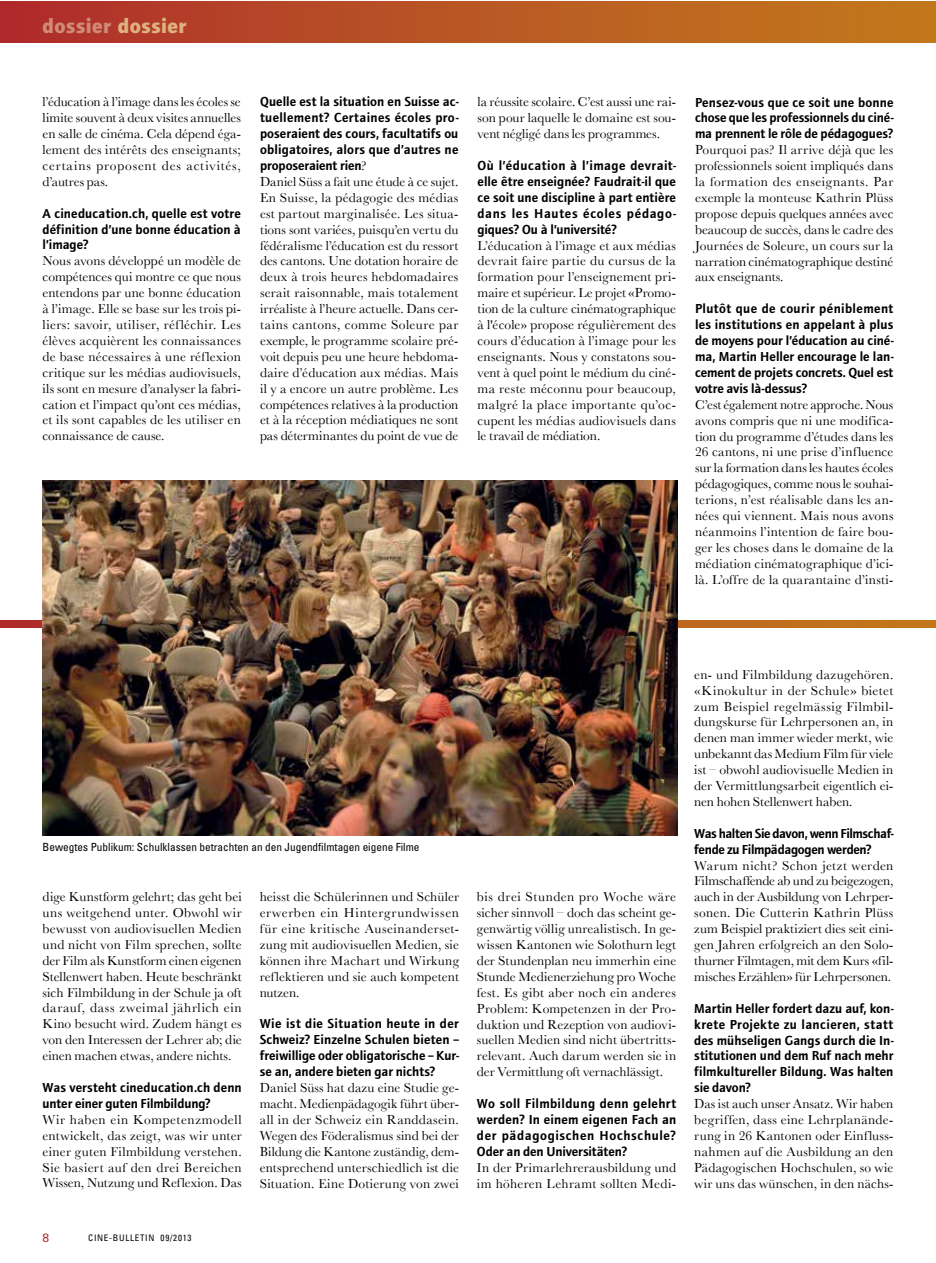
<style>
.page{position:relative;width:936px;height:1263px;background:#fff}
.page>*{position:absolute;margin:0;border:0;box-sizing:border-box;transform-origin:0 0}
.t1{font:700 21px "Foundry Journal";letter-spacing:.02em;color:#cf8b77}
.t2{font:13.5px/15.9px "Baskerville";letter-spacing:.01em;color:#000;text-align:justify}
.t3{font:600 13.5px/15.9px "Foundry Journal";color:#000;text-align:justify}
.t4{font:600 13.5px/15.9px "Foundry Journal";letter-spacing:-.025em;color:#000}
.t5{font:12px "Univers";color:#af262b}
.t6{font:condensed 11.25px "Univers";color:#000}
.t7{font:condensed 9px "Univers";letter-spacing:.08em;color:#000}
.s1{color:#deb27e}
.s2{font-family:"Baskerville";font-weight:400}
</style>
<div class="page">
<div style="left:0;top:1px;width:934px;height:42px;background:linear-gradient(to right,#af2e2c,#c27c1c)"></div>
<svg style="left:0;top:621px;width:934px;height:6px;background:#bc651f"></svg>
<img style="left:43px;top:480px;width:634px;height:356px">
<h1 class="t1" style="left:43px;top:13px;width:145px">dossier <span class="s1">dossier</span></h1>
<p class="t2" style="left:43px;top:94px;width:200px">l’éducation à l’image dans les écoles se limite souvent à deux visites annuelles en salle de cinéma. Cela dépend éga&shy;lement des intérêts des enseignants; certains proposent des activités, d’autres pas.</p>
<p class="t3" style="left:43px;top:205px;width:200px">A cineducation.ch, quelle est votre définition d’une bonne éducation à l’image?</p>
<p class="t2" style="left:43px;top:253px;width:200px">Nous avons développé un modèle de compétences qui montre ce que nous entendons par une bonne éducation à l’image. Elle se base sur les trois pi&shy;liers: savoir, utiliser, réfléchir. Les élèves acquièrent les connaissances de base nécessaires à une réflexion critique sur les médias audiovisuels, ils sont en mesure d’analyser la fabri&shy;cation et l’impact qu’ont ces médias, et ils sont capables de les utiliser en connaissance de cause.</p>
<p class="t3" style="left:260px;top:94px;width:200px">Quelle est la situation en Suisse ac&shy;tuellement? Certaines écoles pro&shy;poseraient des cours, facultatifs ou obligatoires, alors que d’autres ne proposeraient rien<span class="s2">?</span></p>
<p class="t2" style="left:260px;top:174px;width:200px">Daniel Süss a fait une étude à ce sujet.<br>En Suisse, la pédagogie des médias est partout marginalisée. Les situa&shy;tions sont variées, puisqu’en vertu du fédéralisme l’éducation est du ressort des cantons. Une dotation horaire de deux à trois heures hebdomadaires serait raisonnable, mais totalement irréaliste à l’heure actuelle. Dans cer&shy;tains cantons, comme Soleure par exemple, le programme scolaire pré&shy;voit depuis peu une heure hebdoma&shy;daire d’éducation aux médias. Mais il y a encore un autre problème. Les compétences relatives à la production et à la réception médiatiques ne sont pas déterminantes du point de vue de</p>
<p class="t2" style="left:477px;top:94px;width:200px">la réussite scolaire. C’est aussi une rai&shy;son pour laquelle le domaine est sou&shy;vent négligé dans les programmes.</p>
<p class="t3" style="left:477px;top:158px;width:200px">Où l’éducation à l’image devrait&shy;elle être enseignée? Faudrait-il que ce soit une discipline à part entière dans les Hautes écoles pédago&shy;giques? Ou à l’université?</p>
<p class="t2" style="left:477px;top:237px;width:200px">L’éducation à l’image et aux médias devrait faire partie du cursus de la formation pour l’enseignement pri&shy;maire et supérieur. Le projet «Promo&shy;tion de la culture cinématographique à l'école» propose régulièrement des cours d’éducation à l’image pour les enseignants. Nous y constatons sou&shy;vent à quel point le médium du ciné&shy;ma reste méconnu pour beaucoup, malgré la place importante qu’oc&shy;cupent les médias audiovisuels dans le travail de médiation.</p>
<p class="t3" style="left:695px;top:94px;width:200px">Pensez-vous que ce soit une bonne chose que les professionnels du ciné&shy;ma prennent le rôle de pédagogues?</p>
<p class="t2" style="left:695px;top:142px;width:200px">Pourquoi pas? Il arrive déjà que les professionnels soient impliqués dans la formation des enseignants. Par exemple la monteuse Kathrin Plüss propose depuis quelques années avec beaucoup de succès, dans le cadre des Journées de Soleure, un cours sur la narration cinématographique destiné aux enseignants.</p>
<p class="t3" style="left:695px;top:301px;width:200px">Plutôt que de courir péniblement les institutions en appelant à plus de moyens pour l’éducation au ciné&shy;ma, Martin Heller encourage le lan&shy;cement de projets concrets. Quel est votre avis là-dessus?</p>
<p class="t2" style="left:695px;top:396px;width:200px">C’est également notre approche. Nous avons compris que ni une modifica&shy;tion du programme d’études dans les 26 cantons, ni une prise d’influence sur la formation dans les hautes écoles pédagogiques, comme nous le souhai&shy;terions, n’est réalisable dans les an&shy;nées qui viennent. Mais nous avons néanmoins l’intention de faire bou&shy;ger les choses dans le domaine de la médiation cinématographique d’ici&shy;là. L’offre de la quarantaine d’insti-</p>
<p class="t6" style="left:43px;top:839px;width:378px">Bewegtes Publikum: Schulklassen betrachten an den Jugendfilmtagen eigene Filme</p>
<p class="t2" style="left:43px;top:889px;width:201px">dige Kunstform gelehrt; das geht bei uns weitgehend unter. Obwohl wir bewusst von audiovisuellen Medien und nicht von Film sprechen, sollte der Film als Kunstform einen eigenen Stellenwert haben. Heute beschränkt sich Filmbildung in der Schule ja oft darauf, dass zweimal jährlich ein Kino besucht wird. Zudem hängt es von den Interessen der Lehrer ab; die einen machen etwas, andere nichts.</p>
<p class="t3" style="left:43px;top:1080px;width:201px">Was versteht cineducation.ch denn unter einer guten Filmbildung?</p>
<p class="t2" style="left:43px;top:1111px;width:201px">Wir haben ein Kompetenzmodell entwickelt, das zeigt, was wir unter einer guten Filmbildung verstehen.<br>Sie basiert auf den drei Bereichen Wissen, Nutzung und Reflexion. Das</p>
<p class="t5" style="left:43px;top:1230px;width:8px">8</p>
<p class="t7" style="left:88px;top:1232px;width:105px">CINE-BULLETIN 09/2013</p>
<p class="t2" style="left:260px;top:889px;width:201px">heisst die Schülerinnen und Schüler erwerben ein Hintergrundwissen für eine kritische Auseinanderset&shy;zung mit audiovisuellen Medien, sie können ihre Machart und Wirkung reflektieren und sie auch kompetent nutzen.</p>
<p class="t3" style="left:260px;top:1016px;width:201px">Wie ist die Situation heute in der Schweiz? Einzelne Schulen bieten – freiwillige oder obligatorische – Kur&shy;se an, andere bieten gar nichts?</p>
<p class="t2" style="left:260px;top:1080px;width:201px">Daniel Süss hat dazu eine Studie ge&shy;macht. Medienpädagogik führt über&shy;all in der Schweiz ein Randdasein.<br>Wegen des Föderalismus sind bei der Bildung die Kantone zuständig, dem&shy;entsprechend unterschiedlich ist die Situation. Eine Dotierung von zwei</p>
<p class="t2" style="left:477px;top:889px;width:201px">bis drei Stunden pro Woche wäre sicher sinnvoll – doch das scheint ge&shy;genwärtig völlig unrealistisch. In ge&shy;wissen Kantonen wie Solothurn legt der Stundenplan neu immerhin eine Stunde Medienerziehung pro Woche fest. Es gibt aber noch ein anderes Problem: Kompetenzen in der Pro&shy;duktion und Rezeption von audiovi&shy;suellen Medien sind nicht übertritts&shy;relevant. Auch darum werden sie in der Vermittlung oft vernachlässigt.</p>
<p class="t3" style="left:477px;top:1096px;width:201px">Wo soll Filmbildung denn gelehrt werden? In einem eigenen Fach an der pädagogischen Hochschule?<br>Oder an den Universitäten?</p>
<p class="t2" style="left:477px;top:1159px;width:201px">In der Primarlehrerausbildung und im höheren Lehramt sollten Medi-</p>
<p class="t2" style="left:694px;top:666px;width:201px">en- und Filmbildung dazugehören. «Kinokultur in der Schule» bietet zum Beispiel regelmässig Filmbil&shy;dungskurse für Lehrpersonen an, in denen man immer wieder merkt, wie unbekannt das Medium Film für viele ist – obwohl audiovisuelle Medien in der Vermittlungsarbeit eigentlich ei&shy;nen hohen Stellenwert haben.</p>
<p class="t4" style="left:694px;top:825px;width:201px">Was halten Sie davon, wenn Filmschaf&shy;fende zu Filmpädagogen werden?</p>
<p class="t2" style="left:694px;top:857px;width:201px">Warum nicht? Schon jetzt werden Filmschaffende ab und zu beigezogen, auch in der Ausbildung von Lehrper&shy;sonen. Die Cutterin Kathrin Plüss zum Beispiel praktiziert dies seit eini&shy;gen Jahren erfolgreich an den Solo&shy;thurner Filmtagen, mit dem Kurs «fil&shy;misches Erzählen» für Lehrpersonen.</p>
<p class="t3" style="left:694px;top:1000px;width:201px">Martin Heller fordert dazu auf, kon&shy;krete Projekte zu lancieren, statt des mühseligen Gangs durch die In&shy;stitutionen und dem Ruf nach mehr filmkultureller Bildung. Was halten sie davon?</p>
<p class="t2" style="left:694px;top:1096px;width:201px">Das ist auch unser Ansatz. Wir haben begriffen, dass eine Lehrplanände&shy;rung in 26 Kantonen oder Einfluss&shy;nahmen auf die Ausbildung an den Pädagogischen Hochschulen, so wie wir uns das wünschen, in den nächs-</p>
</div>
